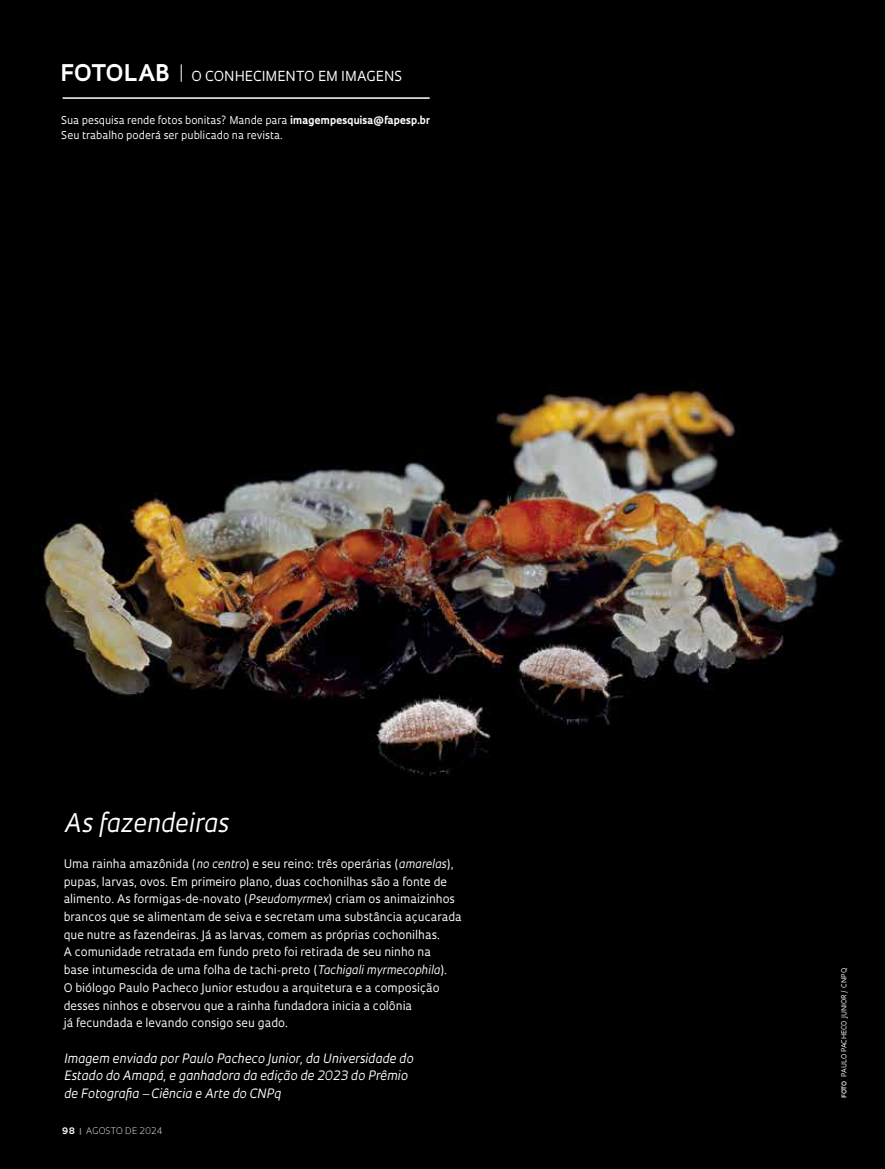
<style>
.page{position:relative;width:885px;height:1169px;background:#fff}
.page>*{position:absolute;margin:0;border:0;box-sizing:border-box;transform-origin:0 0}
.t1{font:italic 25.05px "Oculum";color:#fff}
.t2{font:700 22.35px "Oculum";letter-spacing:.015em;color:#fff}
.t3{font:13.5px "Oculum";letter-spacing:.005em;color:#fff}
.t4{font:italic 12.6px/17.7px "Oculum";color:#fff}
.t5{font:11.55px/17.7px "Oculum";color:#fff}
.t6{font:10.5px/15px "Oculum";color:#fff}
.t7{font:300 8.7px "Oculum";letter-spacing:.01em;color:#fff}
.t8{font:6.75px "Oculum";letter-spacing:.015em;color:#fff}
.s1{font-weight:700}
.s2{font-style:italic}
.s3{font-weight:700;color:#939598}
.s4{font-weight:600;font-size:6.3px}
</style>
<div class="page">
<img style="left:0;top:0;width:885px;height:1168px">
<hr style="left:63px;top:97px;width:367px;height:2px;background:#fff">
<svg style="left:181px;top:64px;width:1px;height:18px"></svg>
<h2 class="t2" style="left:60px;top:58px;width:110px">FOTOLAB</h2>
<p class="t6" style="left:61px;top:113px;width:370px">Sua pesquisa rende fotos bonitas? Mande para <span class="s1">imagempesquisa@fapesp.br<br></span>Seu trabalho poderá ser publicado na revista.</p>
<p class="t3" style="left:191px;top:67px;width:212px">O CONHECIMENTO EM IMAGENS</p>
<h1 class="t1" style="left:64px;top:807px;width:166px">As fazendeiras</h1>
<p class="t5" style="left:64px;top:854px;width:400px">Uma rainha amazônida (<span class="s2">no centro</span>) e seu reino: três operárias (<span class="s2">amarelas</span>), pupas, larvas, ovos. Em primeiro plano, duas cochonilhas são a fonte de alimento. As formigas-de-novato (<span class="s2">Pseudomyrmex</span>) criam os animaizinhos brancos que se alimentam de seiva e secretam uma substância açucarada que nutre as fazendeiras. Já as larvas, comem as próprias cochonilhas.<br>A comunidade retratada em fundo preto foi retirada de seu ninho na<br>base intumescida de uma folha de tachi-preto (<span class="s2">Tachigali myrmecophila</span>).<br>O biólogo Paulo Pacheco Junior estudou a arquitetura e a composição desses ninhos e observou que a rainha fundadora inicia a colônia<br>já fecundada e levando consigo seu gado.</p>
<p class="t4" style="left:64px;top:1048px;width:351px">Imagem enviada por Paulo Pacheco Junior, da Universidade do<br>Estado do Amapá, e ganhadora da edição de 2023 do Prêmio de Fotografia – Ciência e Arte do CNPq</p>
<p class="t7" style="left:62px;top:1124px;width:102px"><span class="s1">98</span> <span class="s3">|</span> AGOSTO DE 2024</p>
<p class="t8" style="left:840px;top:1098px;width:131px;rotate:-90deg"><span class="s4">FOTO</span> PAULO PACHECO JUNIOR / CNPQ</p>
</div>
